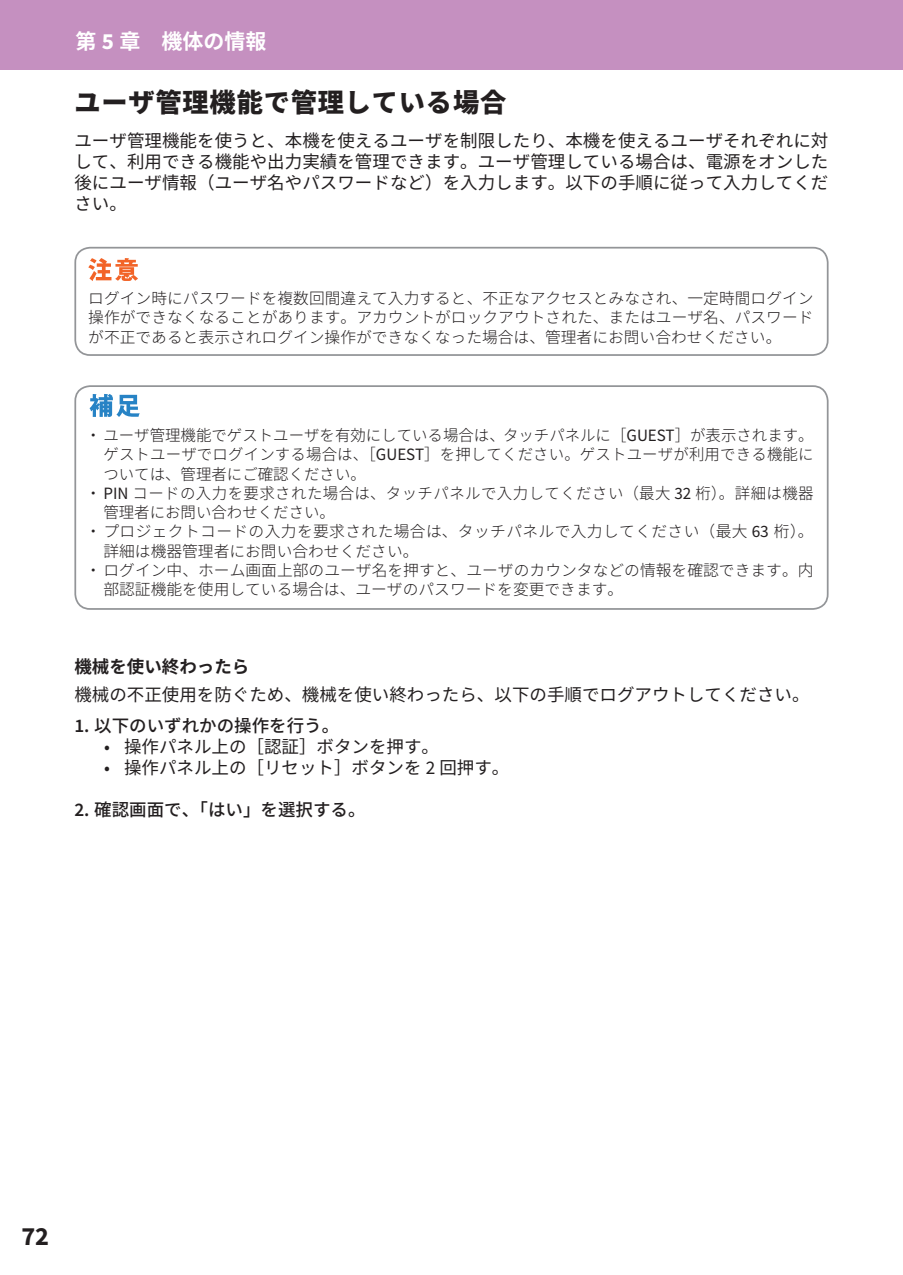
<style>
.page{position:relative;width:903px;height:1275px;background:#fff}
.page>*{position:absolute;margin:0;border:0;box-sizing:border-box;transform-origin:0 0}
.t1{font:800 26.25px "Source Han Sans";letter-spacing:.03em;color:#231f20}
.t2{font:700 26.25px "Source Sans Pro";color:#231f20}
.t3{font:700 21px "Source Han Sans";color:#fff}
.t4{font:17.5px/21px "Source Han Sans";color:#231f20;text-align:justify}
.t5{font:500 17.5px "Source Han Sans";color:#231f20}
.t6{font:700 17.5px "Source Han Sans";color:#231f20}
.t7{font:300 15.75px/19.2px "Source Han Sans";color:#231f20;text-align:justify}
.t8{font:300 15.75px "Source Han Sans";letter-spacing:.03em;color:#231f20}
.t9{font:300 15.75px "Source Han Sans";letter-spacing:.025em;color:#231f20}
.s1{font-family:"Source Sans Pro";font-size:23.1px}
.s2{font-family:"Source Sans Pro";font-weight:400;font-size:17.32px}
.s3{font-family:"Source Sans Pro";font-weight:600;font-size:19.25px}
.s4{font-family:"Source Sans Pro";font-size:19.25px}
</style>
<div class="page">
<div style="left:0;top:0;width:903px;height:69px;background:#c590c0"></div>
<div style="left:74px;top:385px;width:754px;height:225px;border:2px solid #939598;border-radius:15px"></div>
<svg style="left:90px;top:394px;width:50px;height:23px"></svg>
<div style="left:74px;top:247px;width:754px;height:109px;border:2px solid #939598;border-radius:15px"></div>
<svg style="left:88px;top:258px;width:50px;height:23px"></svg>
<h2 class="t3" style="left:76px;top:30px;width:192px">第 <span class="s1">5</span> 章　機体の情報</h2>
<h1 class="t1" style="left:74px;top:88px;width:433px">ユーザ管理機能で管理している場合</h1>
<p class="t4" style="left:74px;top:130px;width:755px">ユーザ管理機能を使うと、本機を使えるユーザを制限したり、本機を使えるユーザそれぞれに対して、利用できる機能や出力実績を管理できます。ユーザ管理している場合は、電源をオンした後にユーザ情報（ユーザ名やパスワードなど）を入力します。以下の手順に従って入力してください。</p>
<p class="t7" style="left:88px;top:289px;width:727px">ログイン時にパスワードを複数回間違えて入力すると、不正なアクセスとみなされ、一定時間ログイン操作ができなくなることがあります。アカウントがロックアウトされた、またはユーザ名、パスワードが不正であると表示されログイン操作ができなくなった場合は、管理者にお問い合わせください。</p>
<p class="t7" style="left:86px;top:426px;width:729px">・ユーザ管理機能でゲストユーザを有効にしている場合は、タッチパネルに［<span class="s2">GUEST</span>］が表示されます。</p>
<p class="t7" style="left:103px;top:445px;width:712px">ゲストユーザでログインする場合は、［<span class="s2">GUEST</span>］を押してください。ゲストユーザが利用できる機能に</p>
<p class="t7" style="left:103px;top:464px;width:264px">ついては、管理者にご確認ください。</p>
<p class="t8" style="left:86px;top:484px;width:729px">・<span class="s2">PIN</span> コードの入力を要求された場合は、タッチパネルで入力してください（最大 <span class="s2">32</span> 桁）。詳細は機器</p>
<p class="t7" style="left:103px;top:503px;width:233px">管理者にお問い合わせください。</p>
<p class="t9" style="left:86px;top:523px;width:729px">・プロジェクトコードの入力を要求された場合は、タッチパネルで入力してください（最大 <span class="s2">63</span> 桁）。</p>
<p class="t7" style="left:103px;top:541px;width:316px">詳細は機器管理者にお問い合わせください。</p>
<p class="t7" style="left:86px;top:561px;width:729px">・ログイン中、ホーム画面上部のユーザ名を押すと、ユーザのカウンタなどの情報を確認できます。内</p>
<p class="t7" style="left:103px;top:580px;width:521px">部認証機能を使用している場合は、ユーザのパスワードを変更できます。</p>
<p class="t6" style="left:74px;top:656px;width:176px">機械を使い終わったら</p>
<p class="t4" style="left:74px;top:685px;width:737px">機械の不正使用を防ぐため、機械を使い終わったら、以下の手順でログアウトしてください。</p>
<p class="t5" style="left:74px;top:716px;width:266px"><span class="s3">1.</span> 以下のいずれかの操作を行う。</p>
<p class="t4" style="left:104px;top:737px;width:336px"><span class="s4">•</span> 操作パネル上の［認証］ボタンを押す。</p>
<p class="t4" style="left:104px;top:758px;width:407px"><span class="s4">•</span> 操作パネル上の［リセット］ボタンを <span class="s4">2</span> 回押す。</p>
<p class="t5" style="left:74px;top:800px;width:293px"><span class="s3">2.</span> 確認画面で、「はい」を選択する。</p>
<h1 class="t2" style="left:21px;top:1218px;width:29px">72</h1>
</div>
